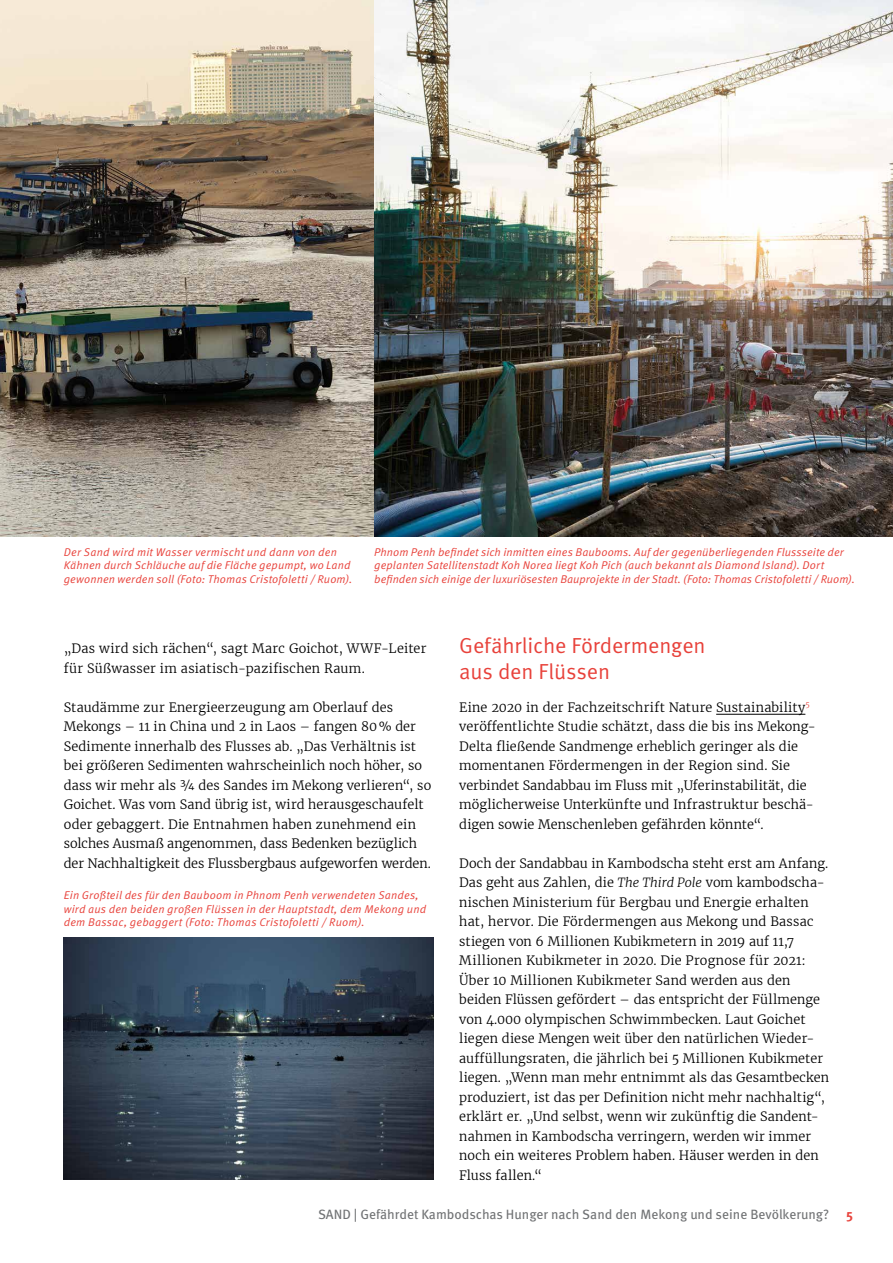
<style>
.page{position:relative;width:893px;height:1263px;background:#fff}
.page>*{position:absolute;margin:0;border:0;box-sizing:border-box;transform-origin:0 0}
.t1{font:21.75px/26.1px "Meta OT";letter-spacing:-.005em;color:#e8423b}
.t2{font:13.5px "Meta OT";color:#707274}
.t3{font:300 12.75px/19.5px "Merriweather";letter-spacing:.01em;color:#000}
.t4{font:italic 11.25px/13.5px "Meta OT";letter-spacing:.01em;color:#e8423b}
.s1{font-style:italic}
.s2{font-weight:700;color:#e8423b}
</style>
<div class="page">
<hr style="left:716px;top:714px;width:89px;height:1px;background:#000">
<img style="left:0;top:0;width:893px;height:536px">
<img style="left:64px;top:937px;width:370px;height:243px">
<p class="t4" style="left:64px;top:545px;width:290px">Der Sand wird mit Wasser vermischt und dann von den<br>Kähnen durch Schläuche auf die Fläche gepumpt, wo Land gewonnen werden soll (Foto: Thomas Cristofoletti / Ruom).</p>
<p class="t4" style="left:374px;top:545px;width:482px">Phnom Penh befindet sich inmitten eines Baubooms. Auf der gegenüberliegenden Flussseite der geplanten Satellitenstadt Koh Norea liegt Koh Pich (auch bekannt als Diamond Island). Dort befinden sich einige der luxuriösesten Bauprojekte in der Stadt. (Foto: Thomas Cristofoletti / Ruom).</p>
<p class="t3" style="left:64px;top:637px;width:364px">„Das wird sich rächen“, sagt Marc Goichot, WWF- Leiter für Süßwasser im asiatisch-pazifischen Raum.</p>
<p class="t3" style="left:64px;top:696px;width:369px">Staudämme zur Energieerzeugung am Oberlauf des Mekongs – 11 in China und 2 in Laos – fangen 80% der Sedimente innerhalb des Flusses ab. „Das Verhältnis ist bei größeren Sedimenten wahrscheinlich noch höher, so dass wir mehr als ¾ des Sandes im Mekong verlieren“, so Goichet. Was vom Sand übrig ist, wird herausgeschaufelt oder gebaggert. Die Entnahmen haben zunehmend ein solches Ausmaß angenommen, dass Bedenken bezüglich der Nachhaltigkeit des Flussbergbaus aufgeworfen werden.</p>
<p class="t4" style="left:64px;top:889px;width:364px">Ein Großteil des für den Bauboom in Phnom Penh verwendeten Sandes, wird aus den beiden großen Flüssen in der Hauptstadt, dem Mekong und dem Bassac, gebaggert (Foto: Thomas Cristofoletti / Ruom).</p>
<h1 class="t1" style="left:459px;top:633px;width:248px">Gefährliche Fördermengen aus den Flüssen</h1>
<p class="t3" style="left:459px;top:696px;width:356px">Eine 2020 in der Fachzeitschrift Nature Sustainability<sup>5 </sup>veröffentlichte Studie schätzt, dass die bis ins Mekong-- Delta fließende Sandmenge erheblich geringer als die momentanen Fördermengen in der Region sind. Sie verbindet Sandabbau im Fluss mit „Uferinstabilität, die möglicherweise Unterkünfte und Infrastruktur beschä&shy;digen sowie Menschenleben gefährden könnte“.</p>
<p class="t3" style="left:459px;top:852px;width:371px">Doch der Sandabbau in Kambodscha steht erst am Anfang.<br>Das geht aus Zahlen, die <span class="s1">The Third Pole</span> vom kambodscha&shy;nischen Ministerium für Bergbau und Energie erhalten hat, hervor. Die Fördermengen aus Mekong und Bassac stiegen von 6 Millionen Kubikmetern in 2019 auf 11,7<br>Millionen Kubikmeter in 2020. Die Prognose für 2021:<br>Über 10 Millionen Kubikmeter Sand werden aus den beiden Flüssen gefördert – das entspricht der Füllmenge von 4.000 olympischen Schwimmbecken. Laut Goichet liegen diese Mengen weit über den natürlichen Wieder&shy;auffüllungsraten, die jährlich bei 5 Millionen Kubikmeter liegen. „Wenn man mehr entnimmt als das Gesamtbecken produziert, ist das per Definition nicht mehr nachhaltig“, erklärt er. „Und selbst, wenn wir zukünftig die Sandent&shy;nahmen in Kambodscha verringern, werden wir immer noch ein weiteres Problem haben. Häuser werden in den Fluss fallen.“</p>
<p class="t2" style="left:318px;top:1206px;width:536px">SAND | Gefährdet Kambodschas Hunger nach Sand den Mekong und seine Bevölkerung? <span class="s2">5</span></p>
</div>
